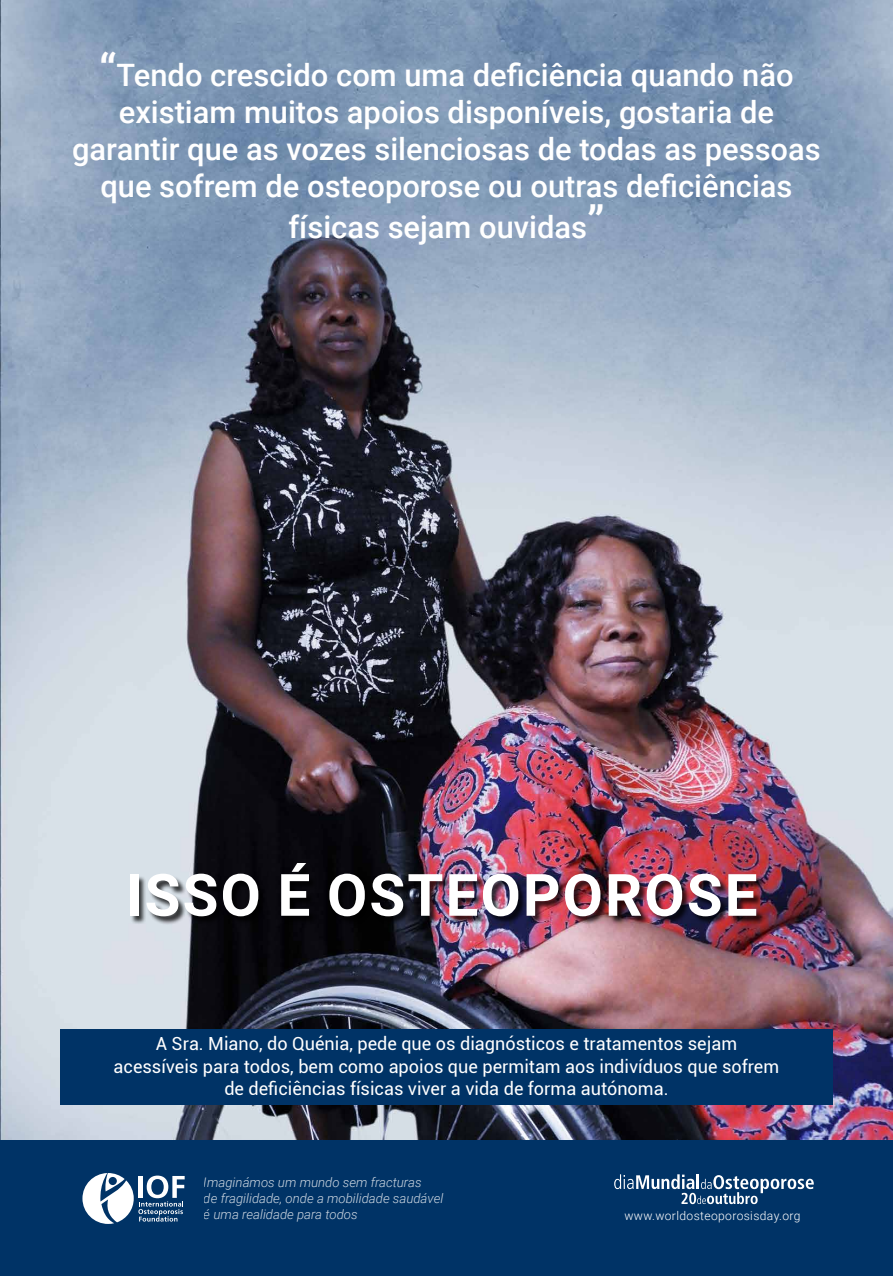
<style>
.page{position:relative;width:893px;height:1276px;background:#fff}
.page>*{position:absolute;margin:0;border:0;box-sizing:border-box;transform-origin:0 0}
.t1{font:700 58.43px "Roboto";letter-spacing:.035em;color:#fff}
.t2{font:500 30.9px/37px "Roboto";color:#fff;text-align:center}
.t3{font:18.08px/22.8px "Roboto";color:#fff;text-align:center}
.t4{font:italic 300 13.2px/15.8px "Roboto";color:#fff}
.t5{font:300 12.08px "Roboto";letter-spacing:.03em;color:#fff}
.s1{font-size:45px}
</style>
<div class="page">
<img style="left:0;top:0;width:892px;height:1140px">
<div style="left:0;top:1140px;width:893px;height:136px;background:#036"></div>
<div style="left:131px;top:864px;width:634px;height:61px;background:#000;opacity:.75"></div>
<svg style="left:82px;top:1173px;width:103px;height:51px"></svg>
<div style="left:60px;top:1029px;width:773px;height:75px;background:#036"></div>
<svg style="left:614px;top:1174px;width:200px;height:30px"></svg>
<p class="t2" style="left:72px;top:55px;width:750px"><span class="s1">“</span>Tendo crescido com uma deficiência quando não existiam muitos apoios disponíveis, gostaria de garantir que as vozes silenciosas de todas as pessoas que sofrem de osteoporose ou outras deficiências</p>
<p class="t2" style="left:288px;top:207px;width:318px">físicas sejam ouvidas<span class="s1">”</span></p>
<h1 class="t1" style="left:125px;top:854px;width:634px">ISSO É OSTEOPOROSE</h1>
<p class="t3" style="left:114px;top:1031px;width:667px">A Sra. Miano, do Quénia, pede que os diagnósticos e tratamentos sejam acessíveis para todos, bem como apoios que permitam aos indivíduos que sofrem de deficiências físicas viver a vida de forma autónoma.</p>
<p class="t4" style="left:204px;top:1173px;width:241px">Imaginámos um mundo sem fracturas<br>de fragilidade, onde a mobilidade saudável é uma realidade para todos</p>
<p class="t5" style="left:624px;top:1206px;width:178px">www.worldosteoporosisday.org</p>
</div>
